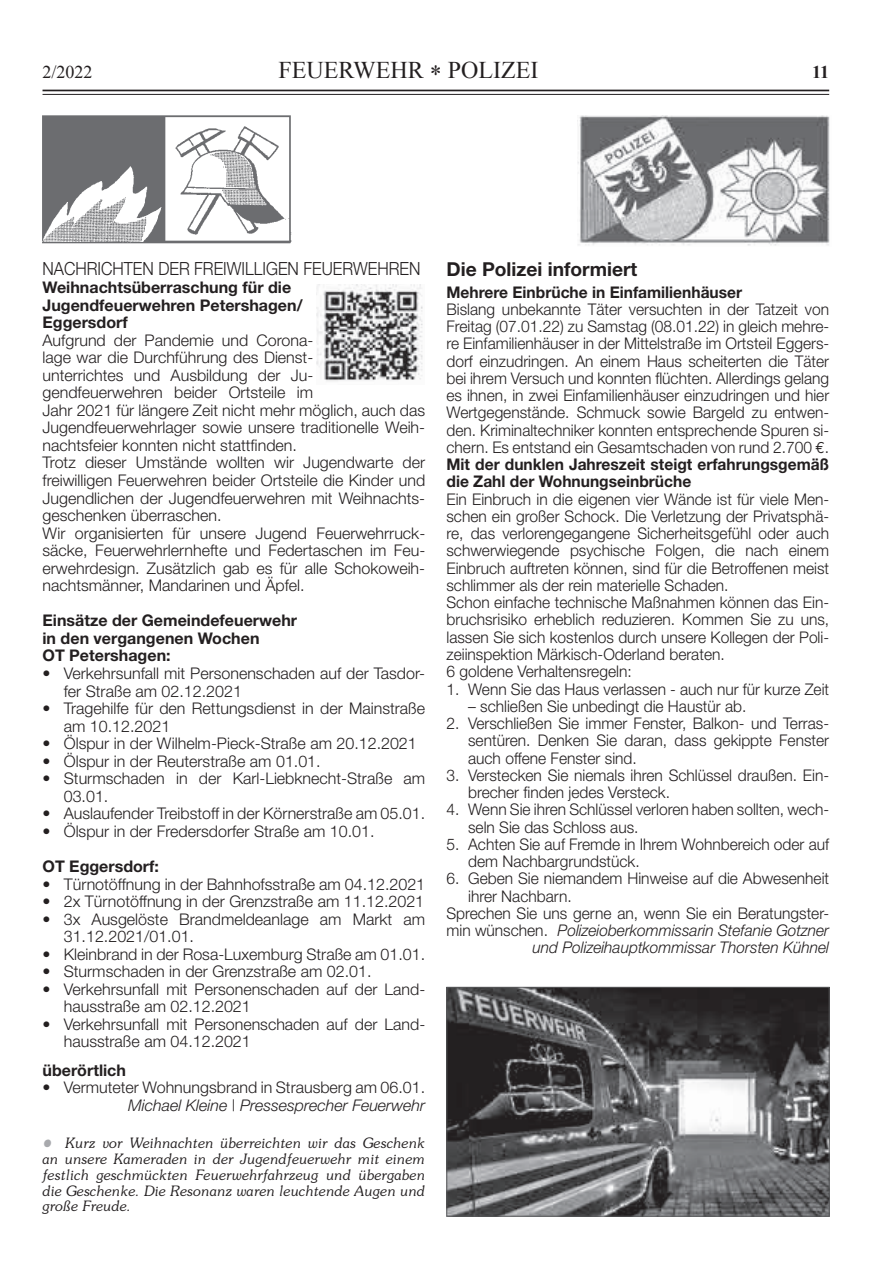
<style>
.page{position:relative;width:893px;height:1263px;background:#fff}
.page>*{position:absolute;margin:0;border:0;box-sizing:border-box;transform-origin:0 0}
.t1{font:24px "Times New Roman";color:#231f20}
.t2{font:19.2px "Helvetica Neue Bol 1";color:#231f20}
.t3{font:18.15px "Helvetica Neue Ligh 1";color:#231f20;scale:.89 1}
.t4{font:18px "Times New Roman";color:#231f20}
.t5{font:700 18px "Times New Roman";color:#231f20}
.t6{font:16.05px/17.2px "Helvetica Neue Ligh 1";color:#231f20}
.t7{font:300 16.05px "Helvetica Neue";color:#231f20}
.t8{font:16.05px/17.5px "Helvetica Neue Bol 1";color:#231f20}
.t9{font:italic 300 16.05px/17.2px "Helvetica Neue";color:#231f20;text-align:right}
.t10{font:italic 300 14.25px/15.8px "Souvenir";color:#231f20;text-align:justify}
.s1{font-family:"Helvetica Neue Ligh 1";font-weight:400}
.s2{font-family:"Helvetica Neue";font-weight:700}
.s3{font-size:22.5px;color:#a8a9ad}
.s4{font-family:"Euro Mono"}
.s5{font-family:"Helvetica Neue Ligh 1";font-weight:400;font-style:normal}
</style>
<div class="page">
<hr style="left:43px;top:90px;width:786px;height:1px;background:#231f20">
<hr style="left:43px;top:94px;width:786px;height:1px;background:#231f20">
<img style="left:43px;top:116px;width:249px;height:128px">
<img style="left:316px;top:285px;width:107px;height:96px">
<img style="left:578px;top:116px;width:252px;height:130px">
<img style="left:448px;top:989px;width:379px;height:225px">
<div style="left:446px;top:987px;width:383px;height:229px;border:1px solid #57585a"></div>
<p class="t4" style="left:43px;top:60px;width:52px">2/2022</p>
<h1 class="t1" style="left:279px;top:54px;width:250px">FEUERWEHR * POLIZEI</h1>
<p class="t5" style="left:812px;top:59px;width:19px">11</p>
<p class="t3" style="left:43px;top:258px;width:25px">Nachrichten</p>
<p class="t3" style="left:158px;top:258px;width:13px">der</p>
<p class="t3" style="left:194px;top:258px;width:21px">Freiwilligen</p>
<p class="t3" style="left:303px;top:258px;width:23px">Feuerwehren</p>
<p class="t8" style="left:43px;top:278px;width:262px">Weihnachtsüberraschung für die<br>Jugendfeuerwehren Petershagen/<br>Eggersdorf</p>
<p class="t6" style="left:43px;top:331px;width:384px">Aufgrund der Pandemie und Corona-<br>lage war die Durchführung des Dienst-<br>unterrichtes und Ausbildung der Ju&shy;gendfeuerwehren beider Ortsteile im<br>Jahr 2021 für längere Zeit nicht mehr möglich, auch das Jugendfeuerwehrlager sowie unsere traditionelle Weih&shy;nachtsfeier konnten nicht stattfinden.<br>Trotz dieser Umstände wollten wir Jugendwarte der freiwilligen Feuerwehren beider Ortsteile die Kinder und Jugendlichen der Jugendfeuerwehren mit Weihnachts&shy;geschenken überraschen.<br>Wir organisierten für unsere Jugend Feuerwehrruck&shy;säcke, Feuerwehrlernhefte und Federtaschen im Feu&shy;erwehrdesign. Zusätzlich gab es für alle Schokoweih&shy;nachtsmänner, Mandarinen und Äpfel.</p>
<p class="t8" style="left:43px;top:611px;width:256px">Einsätze der Gemeindefeuerwehr in den vergangenen Wochen<br>OT Petershagen:</p>
<p class="t7" style="left:43px;top:663px;width:384px">• Verkehrsunfall mit Personenschaden auf der Tasdor<span class="s1">-</span></p>
<p class="t6" style="left:64px;top:682px;width:180px">fer Straße am 02.12.2021</p>
<p class="t7" style="left:43px;top:698px;width:384px">• Tragehilfe für den Rettungsdienst in der Mainstraße</p>
<p class="t6" style="left:64px;top:717px;width:108px">am 10.12.2021</p>
<p class="t7" style="left:43px;top:734px;width:376px">• Ölspur in der Wilhelm-Pieck-Straße am 20.12.2021</p>
<p class="t7" style="left:43px;top:751px;width:280px">• Ölspur in der Reuterstraße am 01.01.</p>
<p class="t7" style="left:43px;top:769px;width:384px">• Sturmschaden in der Karl-Liebknecht-Straße am</p>
<p class="t6" style="left:64px;top:787px;width:46px">03.01.</p>
<p class="t7" style="left:43px;top:804px;width:384px">• Auslaufender Treibstoff in der Körnerstraße am 05.01.</p>
<p class="t7" style="left:43px;top:821px;width:333px">• Ölspur in der Fredersdorfer Straße am 10.01.</p>
<p class="t8" style="left:43px;top:857px;width:118px">OT Eggersdorf:</p>
<p class="t6" style="left:43px;top:875px;width:384px"><span class="s2">•</span> Türnotöffnung in der Bahnhofsstraße am 04.12.2021</p>
<p class="t6" style="left:43px;top:892px;width:383px"><span class="s2">•</span> 2x Türnotöffnung in der Grenzstraße am 11.12.2021</p>
<p class="t6" style="left:64px;top:910px;width:363px;text-indent:-21px"><span class="s2">•</span> 3x Ausgelöste Brandmeldeanlage am Markt am<br>31.12.2021/01.01.</p>
<p class="t6" style="left:43px;top:945px;width:384px"><span class="s2">•</span> Kleinbrand in der Rosa-Luxemburg Straße am 01.01.</p>
<p class="t6" style="left:43px;top:962px;width:330px"><span class="s2">•</span> Sturmschaden in der Grenzstraße am 02.01.</p>
<p class="t6" style="left:64px;top:980px;width:363px;text-indent:-21px"><span class="s2">•</span> Verkehrsunfall mit Personenschaden auf der Land&shy;hausstraße am 02.12.2021</p>
<p class="t6" style="left:64px;top:1015px;width:363px;text-indent:-21px"><span class="s2">•</span> Verkehrsunfall mit Personenschaden auf der Land&shy;hausstraße am 04.12.2021</p>
<p class="t8" style="left:43px;top:1061px;width:85px">überörtlich</p>
<p class="t6" style="left:43px;top:1078px;width:384px"><span class="s2">•</span> Vermuteter Wohnungsbrand in Strausberg am 06.01.</p>
<p class="t9" style="left:128px;top:1096px;width:299px">Michael Kleine | Pressesprecher Feuerwehr</p>
<p class="t10" style="left:43px;top:1135px;width:384px"><span class="s3">•</span> Kurz vor Weihnachten überreichten wir das Geschenk an unsere Kameraden in der Jugendfeuerwehr mit einem festlich geschmückten Feuerwehrfahrzeug und übergaben die Geschenke. Die Resonanz waren leuchtende Augen und große Freude.</p>
<p class="t2" style="left:446px;top:257px;width:192px">Die Polizei informiert</p>
<p class="t8" style="left:446px;top:283px;width:297px">Mehrere Einbrüche in Einfamilienhäuser</p>
<p class="t6" style="left:446px;top:300px;width:384px;text-align:justify">Bislang unbekannte Täter versuchten in der Tatzeit von Freitag (07.01.22) zu Samstag (08.01.22) in gleich mehre&shy;re Einfamilienhäuser in der Mittelstraße im Ortsteil Eggers&shy;dorf einzudringen. An einem Haus scheiterten die Täter bei ihrem Versuch und konnten flüchten. Allerdings gelang es ihnen, in zwei Einfamilienhäuser einzudringen und hier Wertgegenstände. Schmuck sowie Bargeld zu entwen&shy;den. Kriminaltechniker konnten entsprechende Spuren si&shy;chern. Es entstand ein Gesamtschaden von rund 2.700 <span class="s4">€</span>.</p>
<p class="t8" style="left:446px;top:455px;width:384px">Mit der dunklen Jahreszeit steigt erfahrungsgemäß die Zahl der Wohnungseinbrüche</p>
<p class="t6" style="left:446px;top:490px;width:384px">Ein Einbruch in die eigenen vier Wände ist für viele Men&shy;schen ein großer Schock. Die Verletzung der Privatsphä&shy;re, das verlorengegangene Sicherheitsgefühl oder auch schwerwiegende psychische Folgen, die nach einem Einbruch auftreten können, sind für die Betroffenen meist schlimmer als der rein materielle Schaden.<br>Schon einfache technische Maßnahmen können das Ein&shy;bruchsrisiko erheblich reduzieren. Kommen Sie zu uns, lassen Sie sich kostenlos durch unsere Kollegen der Poli&shy;zeiinspektion Märkisch-Oderland beraten.<br>6 goldene Verhaltensregeln:</p>
<p class="t6" style="left:446px;top:680px;width:384px">1. Wenn Sie das Haus verlassen - auch nur für kurze Zeit</p>
<p class="t6" style="left:468px;top:697px;width:280px">– schließen Sie unbedingt die Haustür ab.</p>
<p class="t6" style="left:468px;top:714px;width:363px;text-align:justify;text-indent:-22px">2. Verschließen Sie immer Fenster, Balkon- und Terras&shy;sentüren. Denken Sie daran, dass gekippte Fenster auch offene Fenster sind.</p>
<p class="t6" style="left:468px;top:766px;width:363px;text-indent:-22px">3. Verstecken Sie niemals ihren Schlüssel draußen. Ein&shy;brecher finden jedes Versteck.</p>
<p class="t6" style="left:468px;top:801px;width:363px;text-indent:-22px">4. Wenn Sie ihren Schlüssel verloren haben sollten, wech&shy;seln Sie das Schloss aus.</p>
<p class="t6" style="left:468px;top:835px;width:363px;text-indent:-22px">5. Achten Sie auf Fremde in Ihrem Wohnbereich oder auf dem Nachbargrundstück.</p>
<p class="t6" style="left:446px;top:870px;width:384px">6. Geben Sie niemandem Hinweise auf die Abwesenheit</p>
<p class="t6" style="left:468px;top:887px;width:105px">ihrer Nachbarn.</p>
<p class="t6" style="left:446px;top:904px;width:384px">Sprechen Sie uns gerne an, wenn Sie ein Beratungster-</p>
<p class="t9" style="left:446px;top:921px;width:384px"><span class="s5">min wünschen.</span> Polizeioberkommissarin Stefanie Gotzner und Polizeihauptkommissar Thorsten Kühnel</p>
</div>
